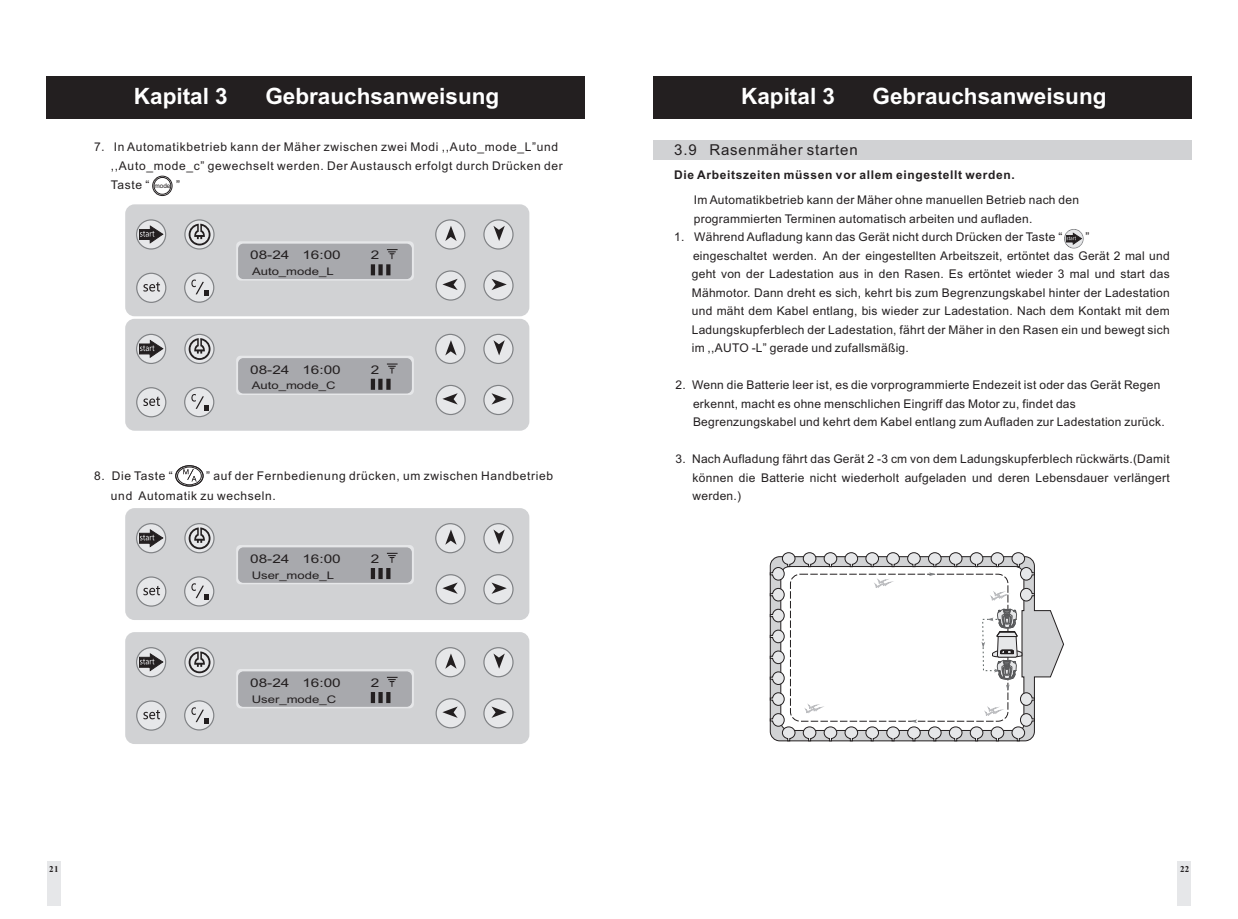
<style>
.page{position:relative;width:1238px;height:919px;background:#fff}
.page>*{position:absolute;margin:0;border:0;box-sizing:border-box;transform-origin:0 0}
.t1{font:700 22.5px "Arial";color:#fff}
.t2{font:15px "Arial";letter-spacing:.055em;color:#231f20}
.t3{font:12px/18.5px "Arial";letter-spacing:.02em;color:#231f20}
.t4{font:12px/18.8px "Arial";letter-spacing:.055em;color:#231f20}
.t5{font:700 12px "Arial";letter-spacing:.055em;color:#231f20}
.t6{font:12px "Arial";letter-spacing:.02em;color:#231f20;scale:1.28 1}
.t7{font:10.5px "Arial";color:#231f20;scale:1.25 1}
.t8{font:700 9px "Times New Roman";color:#231f20}
.t9{font:6.45px "Arial";color:#231f20}
.s1{font-family:"Sim Sun"}
</style>
<div class="page">
<svg style="left:1034px;top:562px;width:29px;height:173px"></svg>
<svg style="left:770px;top:552px;width:264px;height:189px"></svg>
<div style="left:653px;top:140px;width:538px;height:19px;background:#d1d2d4"></div>
<div style="left:47px;top:77px;width:538px;height:42px;background:#231f20"></div>
<div style="left:653px;top:77px;width:538px;height:42px;background:#231f20"></div>
<div style="left:177px;top:466px;width:25px;height:19px;border:1px solid #231f20;border-radius:50%"></div>
<div style="left:175px;top:465px;width:28px;height:21px;border:1px solid #231f20;border-radius:50%"></div>
<svg style="left:183px;top:469px;width:13px;height:12px"></svg>
<div style="left:125px;top:204px;width:404px;height:112px;background:#d1d2d4;border-radius:9px"></div>
<svg style="left:435px;top:219px;width:30px;height:30px"></svg>
<svg style="left:483px;top:219px;width:30px;height:30px"></svg>
<svg style="left:483px;top:270px;width:30px;height:30px"></svg>
<svg style="left:435px;top:270px;width:31px;height:30px"></svg>
<svg style="left:136px;top:219px;width:30px;height:30px"></svg>
<svg style="left:184px;top:219px;width:30px;height:30px"></svg>
<svg style="left:136px;top:273px;width:30px;height:30px"></svg>
<svg style="left:184px;top:272px;width:30px;height:31px"></svg>
<svg style="left:236px;top:241px;width:178px;height:39px;background:#aeafb2"></svg>
<hr style="left:371px;top:264px;width:4px;height:11px;background:#231f20">
<svg style="left:378px;top:264px;width:4px;height:11px"></svg>
<svg style="left:386px;top:264px;width:4px;height:11px"></svg>
<div style="left:125px;top:319px;width:404px;height:111px;background:#d1d2d4;border-radius:9px"></div>
<svg style="left:435px;top:334px;width:30px;height:30px"></svg>
<svg style="left:483px;top:334px;width:30px;height:30px"></svg>
<svg style="left:483px;top:385px;width:30px;height:30px"></svg>
<svg style="left:435px;top:385px;width:31px;height:30px"></svg>
<svg style="left:136px;top:334px;width:30px;height:30px"></svg>
<svg style="left:184px;top:334px;width:30px;height:30px"></svg>
<svg style="left:136px;top:387px;width:30px;height:30px"></svg>
<svg style="left:184px;top:387px;width:30px;height:30px"></svg>
<svg style="left:236px;top:356px;width:178px;height:39px;background:#aeafb3"></svg>
<hr style="left:371px;top:379px;width:4px;height:11px;background:#231f20">
<svg style="left:378px;top:379px;width:4px;height:11px"></svg>
<svg style="left:386px;top:379px;width:4px;height:11px"></svg>
<div style="left:125px;top:508px;width:404px;height:112px;background:#d1d2d4;border-radius:9px"></div>
<svg style="left:435px;top:523px;width:30px;height:30px"></svg>
<svg style="left:483px;top:523px;width:30px;height:30px"></svg>
<svg style="left:483px;top:574px;width:30px;height:30px"></svg>
<svg style="left:435px;top:574px;width:31px;height:30px"></svg>
<svg style="left:136px;top:523px;width:30px;height:30px"></svg>
<svg style="left:184px;top:523px;width:30px;height:30px"></svg>
<svg style="left:136px;top:576px;width:30px;height:30px"></svg>
<svg style="left:184px;top:576px;width:30px;height:30px"></svg>
<svg style="left:236px;top:545px;width:178px;height:39px;background:#aeafb2"></svg>
<hr style="left:371px;top:568px;width:4px;height:11px;background:#231f20">
<svg style="left:378px;top:568px;width:4px;height:11px"></svg>
<svg style="left:386px;top:568px;width:4px;height:11px"></svg>
<div style="left:125px;top:632px;width:404px;height:112px;background:#d1d2d4;border-radius:9px"></div>
<svg style="left:435px;top:647px;width:30px;height:30px"></svg>
<svg style="left:483px;top:647px;width:30px;height:30px"></svg>
<svg style="left:483px;top:698px;width:30px;height:30px"></svg>
<svg style="left:435px;top:698px;width:31px;height:30px"></svg>
<svg style="left:136px;top:647px;width:30px;height:30px"></svg>
<svg style="left:184px;top:647px;width:30px;height:30px"></svg>
<svg style="left:136px;top:700px;width:30px;height:30px"></svg>
<svg style="left:184px;top:700px;width:30px;height:30px"></svg>
<svg style="left:236px;top:669px;width:178px;height:39px;background:#aeafb2"></svg>
<hr style="left:371px;top:692px;width:4px;height:11px;background:#231f20">
<svg style="left:378px;top:692px;width:4px;height:11px"></svg>
<svg style="left:386px;top:692px;width:4px;height:11px"></svg>
<div style="left:47px;top:861px;width:13px;height:45px;background:#e6e7e9"></div>
<div style="left:1177px;top:861px;width:14px;height:45px;background:#e6e7e9"></div>
<div style="left:152px;top:176px;width:20px;height:20px;border:1px solid #231f20;border-radius:50%"></div>
<div style="left:154px;top:177px;width:17px;height:18px;border:1px solid #231f20;border-radius:50%"></div>
<svg style="left:1064px;top:229px;width:19px;height:19px"></svg>
<h1 class="t1" style="left:134px;top:87px;width:95px">Kapital 3</h1>
<h1 class="t1" style="left:265px;top:87px;width:235px">Gebrauchsanweisung</h1>
<h1 class="t1" style="left:741px;top:87px;width:95px">Kapital 3</h1>
<h1 class="t1" style="left:872px;top:87px;width:235px">Gebrauchsanweisung</h1>
<p class="t4" style="left:111px;top:139px;width:453px;text-indent:-16px">7<span class="s1">.</span> In Automatikbetrieb kann der Mäher zwischen zwei Modi ,,Auto_mode_L”und ,,Auto_mode_c” gewechselt werden. Der Austausch erfolgt durch Drücken der<br>Taste “</p>
<p class="t2" style="left:674px;top:144px;width:185px">3.9 Rasenmäher starten</p>
<p class="t5" style="left:674px;top:170px;width:342px">Die Arbeitszeiten müssen vor allem eingestellt werden.</p>
<p class="t3" style="left:176px;top:176px;width:5px">”</p>
<p class="t9" style="left:154px;top:183px;width:17px">mode</p>
<p class="t6" style="left:250px;top:250px;width:72px">08-24 16:00</p>
<p class="t6" style="left:371px;top:250px;width:8px">2</p>
<p class="t7" style="left:252px;top:267px;width:67px">Auto_mode_L</p>
<p class="t6" style="left:250px;top:365px;width:72px">08-24 16:00</p>
<p class="t6" style="left:371px;top:365px;width:8px">2</p>
<p class="t7" style="left:252px;top:381px;width:68px">Auto_mode_C</p>
<p class="t4" style="left:94px;top:467px;width:80px">8. Die Taste “</p>
<p class="t4" style="left:111px;top:467px;width:443px;line-height:19.4px;text-indent:95px">” auf der Fernbedienung drücken, um zwischen Handbetrieb und Automatik zu wechseln.</p>
<p class="t6" style="left:250px;top:554px;width:72px">08-24 16:00</p>
<p class="t6" style="left:371px;top:554px;width:8px">2</p>
<p class="t7" style="left:252px;top:571px;width:67px">User_mode_L</p>
<p class="t6" style="left:250px;top:678px;width:72px">08-24 16:00</p>
<p class="t6" style="left:371px;top:678px;width:8px">2</p>
<p class="t7" style="left:252px;top:695px;width:69px">User_mode_C</p>
<p class="t3" style="left:693px;top:192px;width:387px">Im Automatikbetrieb kann der Mäher ohne manuellen Betrieb nach den programmierten Terminen automatisch arbeiten und aufladen.</p>
<p class="t3" style="left:674px;top:229px;width:389px">1. Während Aufladung kann das Gerät nicht durch Drücken der Taste “</p>
<p class="t3" style="left:691px;top:229px;width:479px;text-indent:393px">”<br>eingeschaltet werden. An der eingestellten Arbeitszeit, ertöntet das Gerät 2 mal und geht von der Ladestation aus in den Rasen. Es ertöntet wieder 3 mal und start das Mähmotor. Dann dreht es sich, kehrt bis zum Begrenzungskabel hinter der Ladestation und mäht dem Kabel entlang, bis wieder zur Ladestation. Nach dem Kontakt mit dem Ladungskupferblech der Ladestation, fährt der Mäher in den Rasen ein und bewegt sich im ,,AUTO -L” gerade und zufallsmäßig.</p>
<p class="t3" style="left:693px;top:377px;width:473px;text-indent:-18px">2. Wenn die Batterie leer ist, es die vorprogrammierte Endezeit ist oder das Gerät Regen erkennt, macht es ohne menschlichen Eingriff das Motor zu, findet das<br>Begrenzungskabel und kehrt dem Kabel entlang zum Aufladen zur Ladestation zurück.</p>
<p class="t3" style="left:692px;top:451px;width:478px;text-align:justify;text-indent:-17px">3. Nach Aufladung fährt das Gerät 2 -3 cm von dem Ladungskupferblech rückwärts.(Damit können die Batterie nicht wiederholt aufgeladen und deren Lebensdauer verlängert werden.)</p>
<p class="t8" style="left:49px;top:866px;width:11px">21</p>
<p class="t8" style="left:1179px;top:866px;width:11px">22</p>
</div>
